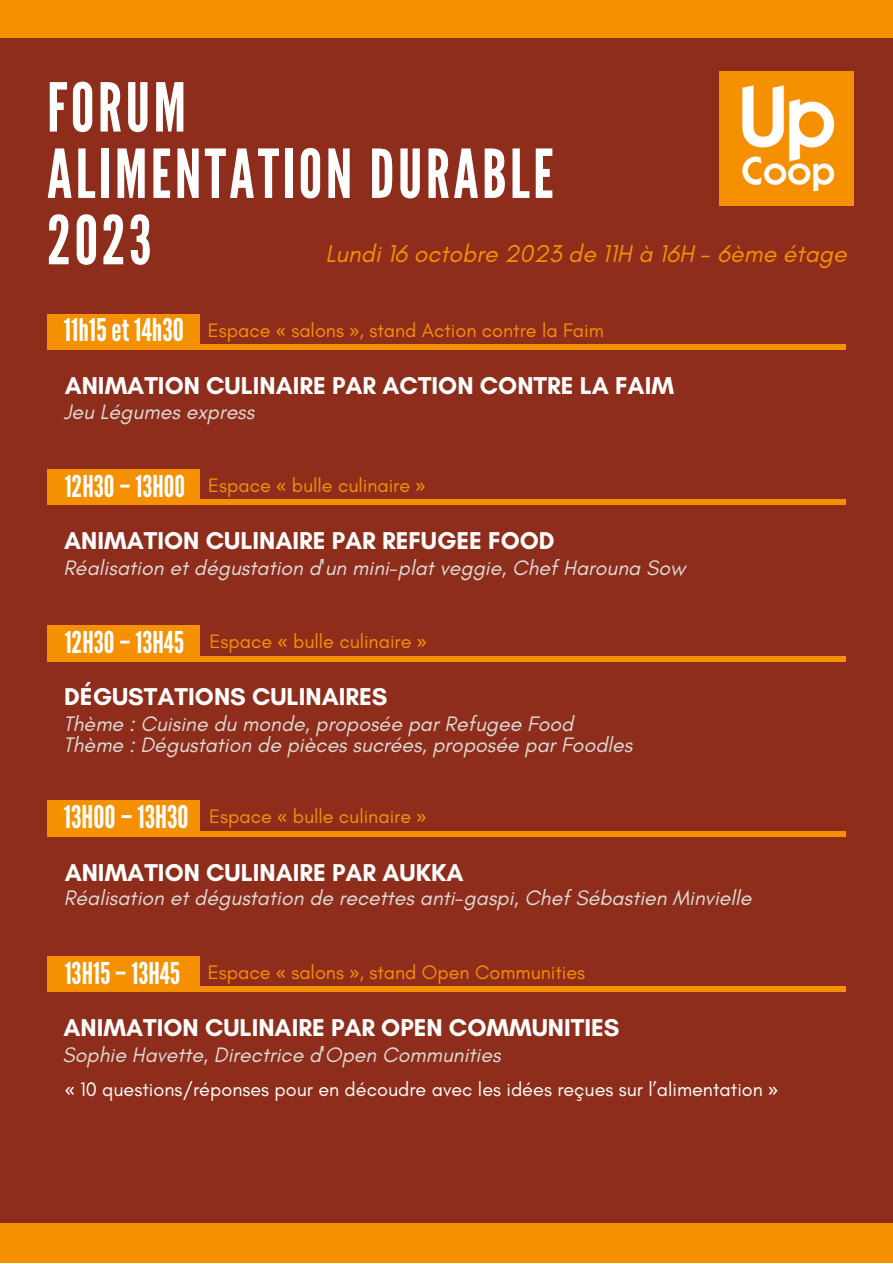
<style>
.page{position:relative;width:893px;height:1264px;background:#fff}
.page>*{position:absolute;margin:0;border:0;box-sizing:border-box;transform-origin:0 0}
.t1{font:67.2px "League Gothic";letter-spacing:.05em;color:#fff}
.t2{font:31.2px "League Gothic";color:#fff}
.t3{font:30px "League Gothic";color:#fff}
.t4{font:700 24.75px "Glacial Indifference";color:#fff}
.t5{font:italic 24.75px "Glacial Indifference";color:#f59100}
.t6{font:italic 21.3px "Glacial Indifference";color:#dddcd8}
.t7{font:19.8px "Glacial Indifference";color:#f59100}
.t8{font:19.8px "Glacial Indifference";color:#fff}
.s1{font-family:"Noto Sans"}
</style>
<div class="page">
<div style="left:0;top:0;width:892px;height:1262px;background:#8e2d1b"></div>
<div style="left:47px;top:831px;width:798px;height:5px;background:#f59100"></div>
<div style="left:47px;top:800px;width:153px;height:34px;background:#f59100"></div>
<div style="left:47px;top:986px;width:798px;height:6px;background:#f59100"></div>
<div style="left:47px;top:955px;width:153px;height:35px;background:#f59100"></div>
<div style="left:47px;top:344px;width:798px;height:6px;background:#f59100"></div>
<div style="left:47px;top:314px;width:153px;height:34px;background:#f59100"></div>
<div style="left:47px;top:499px;width:798px;height:6px;background:#f59100"></div>
<div style="left:47px;top:469px;width:153px;height:34px;background:#f59100"></div>
<div style="left:47px;top:655px;width:798px;height:6px;background:#f59100"></div>
<div style="left:47px;top:625px;width:153px;height:34px;background:#f59100"></div>
<div style="left:0;top:1223px;width:892px;height:39px;background:#f59100"></div>
<div style="left:0;top:0;width:892px;height:38px;background:#f59100"></div>
<img style="left:719px;top:72px;width:134px;height:134px">
<p class="t1" style="left:47px;top:69px;width:140px">FORUM</p>
<p class="t1" style="left:47px;top:135px;width:508px">ALIMENTATION DURABLE</p>
<p class="t1" style="left:47px;top:201px;width:106px">2023</p>
<p class="t5" style="left:325px;top:238px;width:522px">Lundi 16 octobre 2023 de 11H à 16H - 6ème étage</p>
<p class="t2" style="left:64px;top:312px;width:121px">11h15et 14h30</p>
<p class="t4" style="left:65px;top:370px;width:611px">ANIMATION CULINAIRE PAR ACTION CONTRE LA FAIM</p>
<p class="t6" style="left:64px;top:398px;width:192px">Jeu Légumes express</p>
<p class="t7" style="left:208px;top:318px;width:397px">Espace <span class="s1">«</span> salons <span class="s1">»</span>, stand Action contre la Faim</p>
<p class="t3" style="left:65px;top:469px;width:122px">12H30–13H00</p>
<p class="t4" style="left:64px;top:525px;width:492px">ANIMATION CULINAIRE PAR REFUGEE FOOD</p>
<p class="t6" style="left:63px;top:554px;width:623px">Réalisation et dégustation d'un mini-plat veggie, Chef Harouna Sow</p>
<p class="t7" style="left:208px;top:473px;width:219px">Espace <span class="s1">«</span> bulle culinaire <span class="s1">»</span></p>
<p class="t3" style="left:65px;top:625px;width:121px">12H30–13H45</p>
<p class="t4" style="left:64px;top:681px;width:325px">DÉGUSTATIONS CULINAIRES</p>
<p class="t7" style="left:209px;top:629px;width:219px">Espace <span class="s1">«</span> bulle culinaire <span class="s1">»</span></p>
<p class="t6" style="left:63px;top:710px;width:511px">Thème : Cuisine du monde, proposée par Refugee Food</p>
<p class="t6" style="left:63px;top:732px;width:570px">Thème : Dégustation de pièces sucrées, proposée par Foodles</p>
<p class="t2" style="left:64px;top:798px;width:126px">13H00–13H30</p>
<p class="t4" style="left:65px;top:857px;width:400px">ANIMATION CULINAIRE PAR AUKKA</p>
<p class="t6" style="left:64px;top:885px;width:689px">Réalisation et dégustation de recettes anti-gaspi, Chef Sébastien Minvielle</p>
<p class="t7" style="left:209px;top:804px;width:219px">Espace <span class="s1">«</span> bulle culinaire <span class="s1">»</span></p>
<p class="t3" style="left:65px;top:956px;width:117px">13H15–13H45</p>
<p class="t7" style="left:208px;top:960px;width:379px">Espace <span class="s1">«</span> salons <span class="s1">»</span>, stand Open Communities</p>
<p class="t4" style="left:63px;top:1012px;width:557px">ANIMATION CULINAIRE PAR OPEN COMMUNITIES</p>
<p class="t6" style="left:63px;top:1041px;width:439px">Sophie Havette, Directrice d'Open Communities</p>
<p class="t8" style="left:65px;top:1076px;width:715px"><span class="s1">«</span> 10 questions/réponses pour en découdre avec les idées reçues sur l’alimentation <span class="s1">»</span></p>
</div>
